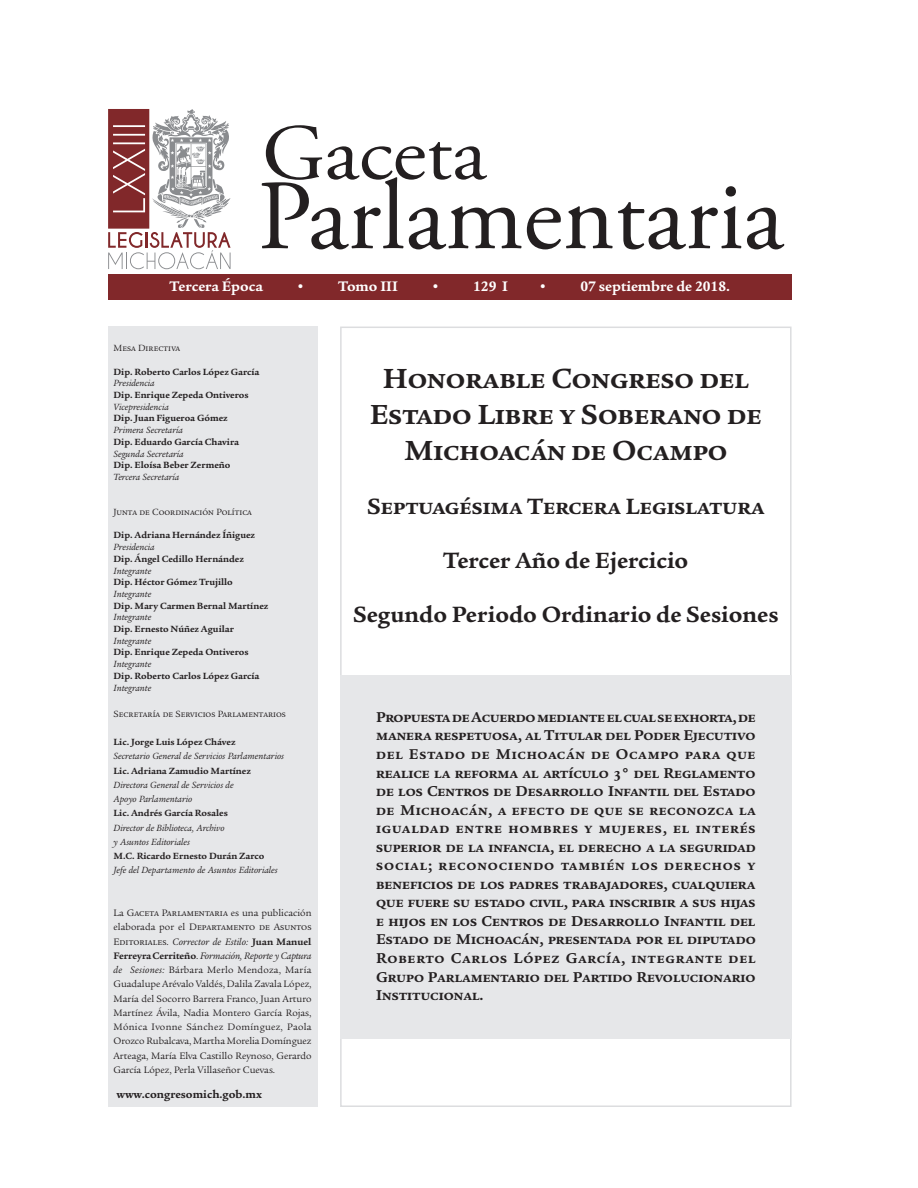
<style>
.page{position:relative;width:918px;height:1188px;background:#fff}
.page>*{position:absolute;margin:0;border:0;box-sizing:border-box;transform-origin:0 0}
.cbz{font:700 30px/36px "Legacy Serif ITC Std";color:#231f20;text-align:center}
.cbz-2{font:700 24px "Legacy Serif ITC Std";color:#231f20}
.t1{font:700 15.45px/18.6px "Legacy Serif ITC Std";color:#231f20;text-align:justify}
.t2{font:700 15px "Legacy Serif ITC Std";color:#fff}
.txt{font:700 11.85px "Legacy Serif ITC Std";color:#231f20}
.t3{font:10.2px/14.2px "Legacy Serif ITC Std";letter-spacing:-.005em;color:#231f20;text-align:justify}
.t4{font:700 9.75px "Legacy Serif ITC Std";color:#231f20}
.t5{font:italic 9.75px/14.2px "Legacy Serif ITC Std";color:#231f20}
.t6{font:9.75px "Legacy Serif ITC Std";color:#231f20}
.s1{font-style:italic}
.s2{font-weight:700}
</style>
<div class="page">
<svg style="left:108px;top:109px;width:123px;height:160px"></svg>
<div style="left:108px;top:274px;width:684px;height:25px;background:#81282a"></div>
<svg style="left:261px;top:125px;width:523px;height:124px"></svg>
<div style="left:108px;top:327px;width:210px;height:780px;background:#e6e7e9"></div>
<div style="left:340px;top:675px;width:452px;height:364px;background:#e6e7e9"></div>
<p class="t2" style="left:170px;top:277px;width:95px">Tercera Época</p>
<p class="t2" style="left:296px;top:277px;width:11px">•</p>
<p class="t2" style="left:338px;top:277px;width:61px">Tomo III</p>
<p class="t2" style="left:431px;top:277px;width:11px">•</p>
<p class="t2" style="left:473px;top:277px;width:36px">129 I</p>
<p class="t2" style="left:538px;top:277px;width:193px">• 07 septiembre de 2018.</p>
<p class="t6" style="left:114px;top:343px;width:68px">Mesa Directiva</p>
<p class="t4" style="left:114px;top:366px;width:148px">Dip. Roberto Carlos López García</p>
<p class="t5" style="left:114px;top:376px;width:43px">Presidencia</p>
<p class="t4" style="left:114px;top:389px;width:137px">Dip. Enrique Zepeda Ontiveros</p>
<p class="t5" style="left:114px;top:400px;width:57px">Vicepresidencia</p>
<p class="t4" style="left:114px;top:413px;width:116px">Dip. Juan Figueroa Gómez</p>
<p class="t5" style="left:114px;top:423px;width:71px">Primera Secretaría</p>
<p class="t4" style="left:114px;top:436px;width:127px">Dip. Eduardo García Chavira</p>
<p class="t5" style="left:114px;top:446px;width:72px">Segunda Secretaría</p>
<p class="t4" style="left:114px;top:460px;width:118px">Dip. Eloísa Beber Zermeño</p>
<p class="t5" style="left:114px;top:470px;width:67px">Tercera Secretaría</p>
<p class="t6" style="left:114px;top:507px;width:140px">Junta de Coordinación Política</p>
<p class="t4" style="left:114px;top:530px;width:143px">Dip. Adriana Hernández Íñiguez</p>
<p class="t5" style="left:114px;top:540px;width:43px">Presidencia</p>
<p class="t4" style="left:114px;top:553px;width:132px">Dip. Ángel Cedillo Hernández</p>
<p class="t5" style="left:114px;top:563px;width:39px">Integrante</p>
<p class="t4" style="left:114px;top:577px;width:121px">Dip. Héctor Gómez Trujillo</p>
<p class="t5" style="left:114px;top:587px;width:39px">Integrante</p>
<p class="t4" style="left:114px;top:600px;width:156px">Dip. Mary Carmen Bernal Martínez</p>
<p class="t5" style="left:114px;top:610px;width:39px">Integrante</p>
<p class="t4" style="left:114px;top:623px;width:122px">Dip. Ernesto Núñez Aguilar</p>
<p class="t5" style="left:114px;top:634px;width:39px">Integrante</p>
<p class="t4" style="left:114px;top:647px;width:137px">Dip. Enrique Zepeda Ontiveros</p>
<p class="t5" style="left:114px;top:657px;width:39px">Integrante</p>
<p class="t4" style="left:114px;top:670px;width:148px">Dip. Roberto Carlos López García</p>
<p class="t5" style="left:114px;top:680px;width:39px">Integrante</p>
<p class="t6" style="left:114px;top:708px;width:174px">Secretaría de Servicios Parlamentarios</p>
<p class="t4" style="left:114px;top:736px;width:124px">Lic. Jorge Luis López Chávez</p>
<p class="t5" style="left:114px;top:749px;width:172px">Secretario General de Servicios Parlamentarios</p>
<p class="t4" style="left:114px;top:765px;width:139px">Lic. Adriana Zamudio Martínez</p>
<p class="t5" style="left:114px;top:778px;width:122px">Directora General de Servicios de<br>Apoyo Parlamentario</p>
<p class="t4" style="left:114px;top:808px;width:116px">Lic. Andrés García Rosales</p>
<p class="t5" style="left:114px;top:820px;width:112px">Director de Biblioteca, Archivo</p>
<p class="t5" style="left:114px;top:835px;width:78px">y Asuntos Editoriales</p>
<p class="t4" style="left:114px;top:850px;width:152px">M.C. Ricardo Ernesto Durán Zarco</p>
<p class="t5" style="left:114px;top:863px;width:166px">Jefe del Departamento de Asuntos Editoriales</p>
<p class="t3" style="left:114px;top:906px;width:200px">La Gaceta Parlamentaria es una publicación elaborada por el Departamento de Asuntos Editoriales. <span class="s1">Corrector de Estilo:</span> <span class="s2">Juan Manuel Ferreyra Cerriteño</span>. <span class="s1">Formación, Reporte y Captura de Sesiones:</span> Bárbara Merlo Mendoza, María Guadalupe Arévalo Valdés, Dalila Zavala López, María del Socorro Barrera Franco, Juan Arturo Martínez Ávila, Nadia Montero García Rojas, Mónica Ivonne Sánchez Domínguez, Paola Orozco Rubalcava, Martha Morelia Domínguez Arteaga, María Elva Castillo Reynoso, Gerardo García López, Perla Villaseñor Cuevas.</p>
<p class="txt" style="left:117px;top:1087px;width:147px">www.congresomich.gob.mx</p>
<p class="cbz" style="left:370px;top:361px;width:394px">Honorable Congreso del<br>Estado Libre y Soberano de<br>Michoacán de Ocampo</p>
<p class="cbz-2" style="left:367px;top:492px;width:399px">Septuagésima Tercera Legislatura</p>
<p class="cbz-2" style="left:443px;top:546px;width:247px">Tercer Año de Ejercicio</p>
<p class="cbz-2" style="left:353px;top:600px;width:427px">Segundo Periodo Ordinario de Sesiones</p>
<p class="t1" style="left:376px;top:708px;width:381px">Propuesta de Acuerdo mediante el cual se exhorta, de manera respetuosa, al Titular del Poder Ejecutivo del Estado de Michoacán de Ocampo para que realice la reforma al artículo 3° del Reglamento de los Centros de Desarrollo Infantil del Estado de Michoacán, a efecto de que se reconozca la igualdad entre hombres y mujeres, el interés superior de la infancia, el derecho a la seguridad social; reconociendo también los derechos y beneficios de los padres trabajadores, cualquiera que fuere su estado civil, para inscribir a sus hijas e hijos en los Centros de Desarrollo Infantil del Estado de Michoacán, presentada por el diputado Roberto Carlos López García, integrante del Grupo Parlamentario del Partido Revolucionario Institucional.</p>
</div>
